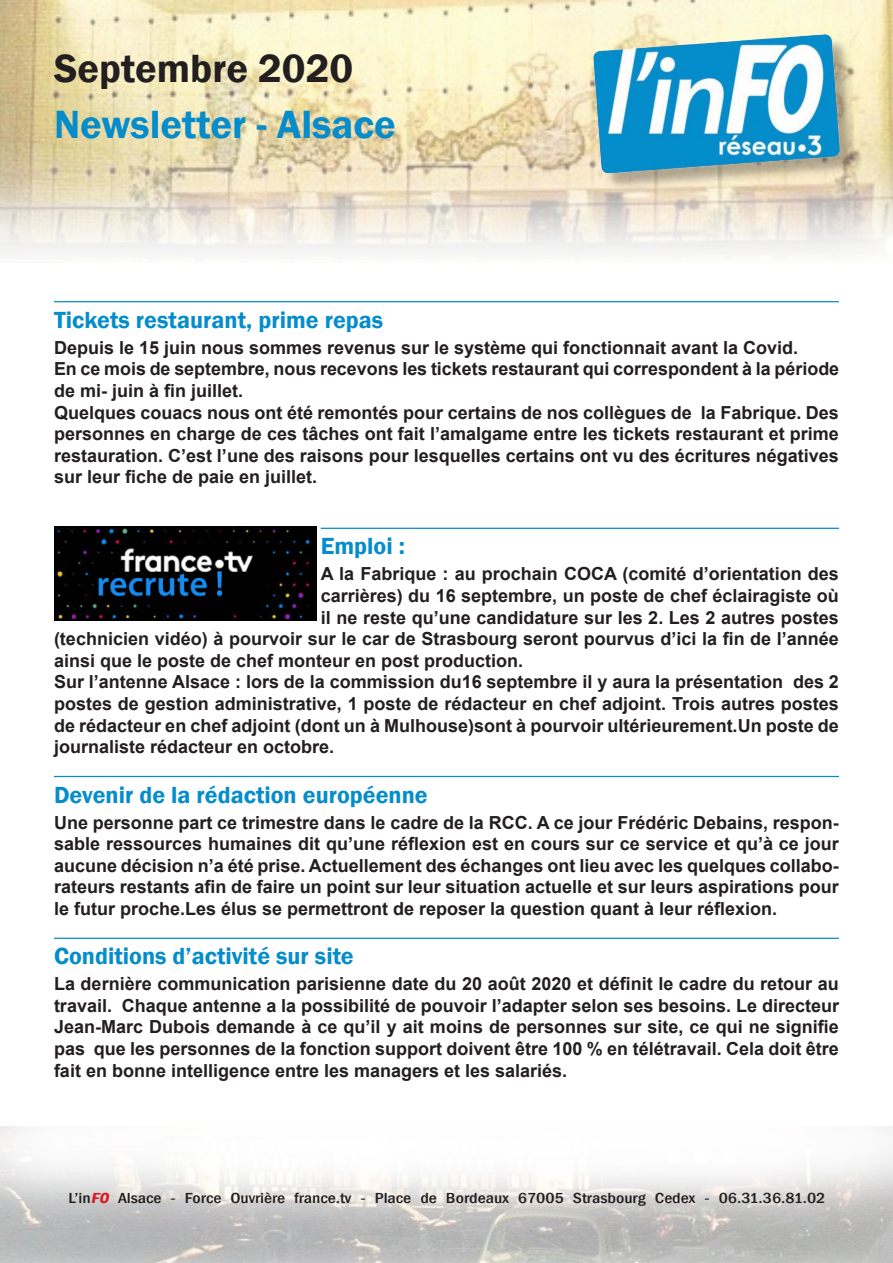
<style>
.page{position:relative;width:893px;height:1263px;background:#fff}
.page>*{position:absolute;margin:0;border:0;box-sizing:border-box;transform-origin:0 0}
.t1{font:600 40.5px "Franklin Gothic";color:#068ccb}
.t2{font:600 40.5px "Franklin Gothic";color:#231f20}
.TITRE{font:600 24px "Franklin Gothic";color:#058dcb}
.Texte_normal{font:700 18px/21.6px "Arial";color:#231f20;text-align:justify}
.t3{font:500 condensed 15px "Franklin Gothic";color:#231f20;scale:1.2 1}
.s1{font-weight:600;font-style:italic;color:#dc1820}
</style>
<div class="page">
<img style="left:1px;top:0;width:892px;height:255px">
<img style="left:1px;top:1126px;width:892px;height:137px">
<div style="left:596px;top:37px;width:262px;height:154px;background:#231f20;opacity:.33"></div>
<img style="left:590px;top:31px;width:261px;height:147px">
<hr style="left:54px;top:301px;width:785px;height:1px;background:#058dcb">
<hr style="left:321px;top:528px;width:518px;height:1px;background:#058dcb">
<hr style="left:54px;top:776px;width:785px;height:1px;background:#058dcb">
<hr style="left:54px;top:938px;width:785px;height:1px;background:#058dcb">
<img style="left:54px;top:526px;width:262px;height:95px">
<h1 class="t2" style="left:54px;top:44px;width:301px">Septembre 2020</h1>
<h1 class="t1" style="left:54px;top:99px;width:343px">Newsletter - Alsace</h1>
<p class="TITRE" style="left:54px;top:305px;width:331px">Tickets restaurant, prime repas</p>
<p class="Texte_normal" style="left:54px;top:337px;width:746px">Depuis le 15 juin nous sommes revenus sur le système qui fonctionnait avant la Covid.</p>
<p class="Texte_normal" style="left:54px;top:358px;width:787px">En ce mois de septembre, nous recevons les tickets restaurant qui correspondent à la période de mi- juin à fin juillet.</p>
<p class="Texte_normal" style="left:54px;top:402px;width:786px">Quelques couacs nous ont été remontés pour certains de nos collègues de la Fabrique. Des personnes en charge de ces tâches ont fait l’amalgame entre les tickets restaurant et prime restauration. C’est l’une des raisons pour lesquelles certains ont vu des écritures négatives sur leur fiche de paie en juillet.</p>
<p class="TITRE" style="left:321px;top:532px;width:86px">Emploi :</p>
<p class="Texte_normal" style="left:321px;top:563px;width:520px">A la Fabrique : au prochain COCA (comité d’orientation des</p>
<p class="Texte_normal" style="left:321px;top:585px;width:520px">carrières) du 16 septembre, un poste de chef éclairagiste où</p>
<p class="Texte_normal" style="left:321px;top:607px;width:520px">il ne reste qu’une candidature sur les 2. Les 2 autres postes</p>
<p class="Texte_normal" style="left:54px;top:628px;width:786px">(technicien vidéo) à pourvoir sur le car de Strasbourg seront pourvus d’ici la fin de l’année</p>
<p class="Texte_normal" style="left:54px;top:650px;width:471px">ainsi que le poste de chef monteur en post production.</p>
<p class="Texte_normal" style="left:54px;top:671px;width:786px">Sur l’antenne Alsace : lors de la commission du16 septembre il y aura la présentation des 2 postes de gestion administrative, 1 poste de rédacteur en chef adjoint. Trois autres postes de rédacteur en chef adjoint (dont un à Mulhouse)sont à pourvoir ultérieurement.Un poste de journaliste rédacteur en octobre.</p>
<p class="TITRE" style="left:54px;top:780px;width:375px">Devenir de la rédaction européenne</p>
<p class="Texte_normal" style="left:54px;top:811px;width:786px">Une personne part ce trimestre dans le cadre de la RCC. A ce jour Frédéric Debains, respon&shy;sable ressources humaines dit qu’une réflexion est en cours sur ce service et qu’à ce jour aucune décision n’a été prise. Actuellement des échanges ont lieu avec les quelques collabo&shy;rateurs restants afin de faire un point sur leur situation actuelle et sur leurs aspirations pour le futur proche.Les élus se permettront de reposer la question quant à leur réflexion.</p>
<p class="TITRE" style="left:54px;top:942px;width:301px">Conditions d’activité sur site</p>
<p class="Texte_normal" style="left:54px;top:973px;width:786px">La dernière communication parisienne date du 20 août 2020 et définit le cadre du retour au travail. Chaque antenne a la possibilité de pouvoir l’adapter selon ses besoins. Le directeur Jean-Marc Dubois demande à ce qu’il y ait moins de personnes sur site, ce qui ne signifie pas que les personnes de la fonction support doivent être 100 % en télétravail. Cela doit être fait en bonne intelligence entre les managers et les salariés.</p>
<p class="t3" style="left:69px;top:1188px;width:632px">L’in<span class="s1">FO</span> Alsace - Force Ouvrière france.tv - Place de Bordeaux 67005 Strasbourg Cedex - 06.31.36.81.02</p>
</div>
